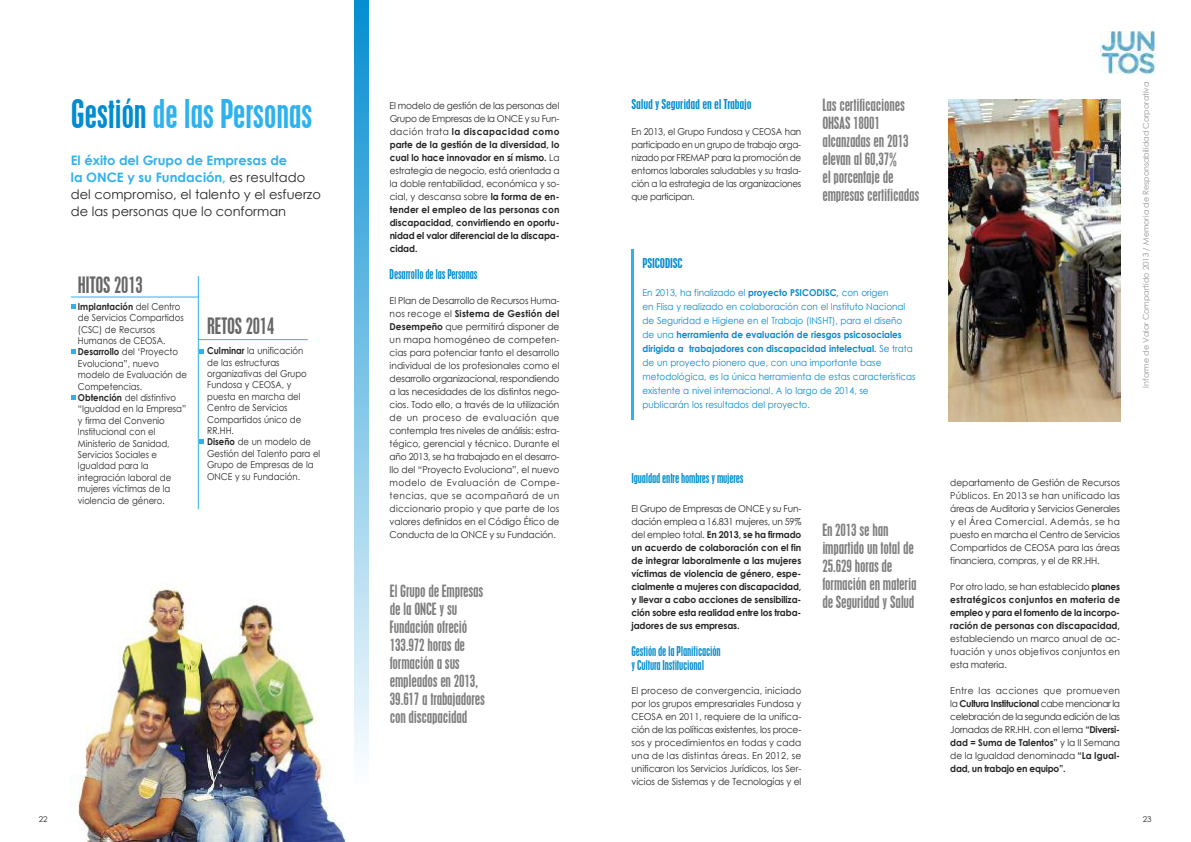
<style>
.page{position:relative;width:1191px;height:842px;background:#fff}
.page>*{position:absolute;margin:0;border:0;box-sizing:border-box;transform-origin:0 0}
.t1{font:condensed 35px "Placard";color:#2eb2ed}
.t2{font:condensed 20px "Placard";color:#686768}
.t3{font:condensed 15px/18px "Placard";color:#7d7d7d}
.t4{font:13px/17px "Century Gothic";color:#272627}
.t5{font:condensed 12px/14.4px "Placard";color:#008ccf;scale:.95 1}
.t6{font:condensed 12px "Placard";color:#008ccf;scale:1.1 1}
.t7{font:9.5px/13px "Century Gothic";color:#272627;text-align:justify;scale:.95 1}
.t8{font:700 9.5px/13px "Century Gothic";letter-spacing:-.01em;color:#272627;text-align:justify;scale:.95 1}
.t9{font:9.5px/11.4px "Century Gothic";color:#272627;scale:.9 1}
.t10{font:9.5px/14px "Century Gothic";color:#008ccf;scale:.93 1}
.t11{font:9.5px/13px "Century Gothic";color:#272627;text-align:justify;scale:.93 1}
.t12{font:8px "Century Gothic";color:#939393}
.t13{font:8px "Century Gothic";color:#272627}
.s1{color:#008ccf}
.s2{font-weight:700;color:#2eb2ed}
.s3{font-weight:700}
.s4{font-weight:400}
</style>
<div class="page">
<hr style="left:198px;top:276px;width:1px;height:233px;background:#2eb2ed">
<hr style="left:71px;top:296px;width:127px;height:1px;background:#2eb2ed">
<hr style="left:198px;top:339px;width:110px;height:1px;background:#2eb2ed">
<svg style="left:71px;top:304px;width:4px;height:5px"></svg>
<svg style="left:71px;top:349px;width:4px;height:4px"></svg>
<svg style="left:71px;top:395px;width:4px;height:4px"></svg>
<svg style="left:199px;top:349px;width:4px;height:4px"></svg>
<svg style="left:199px;top:440px;width:4px;height:4px"></svg>
<hr style="left:631px;top:249px;width:3px;height:171px;background:#2eb2ed">
<img style="left:71px;top:582px;width:276px;height:260px">
<svg style="left:354px;top:0;width:15px;height:759px;background:#7cc3e6"></svg>
<img style="left:1100px;top:31px;width:55px;height:44px">
<img style="left:948px;top:99px;width:172px;height:322px">
<h2 class="t1" style="left:71px;top:96px;width:243px"><span class="s1">Gestión</span> de las Personas</h2>
<p class="t4" style="left:71px;top:152px;width:252px"><span class="s2">El éxito del Grupo de Empresas de<br>la ONCE y su Fundación,</span> es resultado del compromiso, el talento y el esfuerzo de las personas que lo conforman</p>
<h3 class="t2" style="left:78px;top:275px;width:66px">HITOS 2013</h3>
<p class="t9" style="left:78px;top:300px;width:119px"><span class="s3">Implantación</span> del Centro de Servicios Compartidos (CSC) de Recursos<br>Humanos de CEOSA.</p>
<p class="t9" style="left:78px;top:346px;width:123px"><span class="s3">Desarrollo</span> del ‘Proyecto<br>Evoluciona”, nuevo modelo de Evaluación de<br>Competencias.</p>
<p class="t9" style="left:78px;top:391px;width:122px"><span class="s3">Obtención</span> del distintivo “Igualdad en la Empresa” y firma del Convenio<br>Institucional con el<br>Ministerio de Sanidad,<br>Servicios Sociales e<br>Igualdad para la integración laboral de mujeres víctimas de la violencia de género.</p>
<h3 class="t2" style="left:207px;top:316px;width:68px">RETOS 2014</h3>
<p class="t9" style="left:207px;top:345px;width:112px"><span class="s3">Culminar</span> la unificación de las estructuras organizativas del Grupo<br>Fundosa y CEOSA, y puesta en marcha del<br>Centro de Servicios<br>Compartidos único de<br>RR.HH.</p>
<p class="t9" style="left:207px;top:436px;width:127px"><span class="s3">Diseño</span> de un modelo de<br>Gestión del Talento para el<br>Grupo de Empresas de la<br>ONCE y su Fundación.</p>
<p class="t8" style="left:390px;top:98px;width:180px"><span class="s4">El modelo de gestión de las personas del Grupo de Empresas de la ONCE y su Fun&shy;dación trata</span> la discapacidad como parte de la gestión de la diversidad, lo cual lo hace innovador en sí mismo. <span class="s4">La estrategia de negocio, está orientada a la doble rentabilidad, económica y so&shy;cial, y descansa sobre</span> la forma de en&shy;tender el empleo de las personas con discapacidad, convirtiendo en oportu&shy;nidad el valor diferencial de la discapa&shy;cidad.</p>
<h3 class="t5" style="left:390px;top:267px;width:94px">Desarrollo de las Personas</h3>
<p class="t7" style="left:389px;top:293px;width:180px">El Plan de Desarrollo de Recursos Huma&shy;nos recoge el <span class="s3">Sistema de Gestión del Desempeño</span> que permitirá disponer de un mapa homogéneo de competen&shy;cias para potenciar tanto el desarrollo individual de los profesionales como el desarrollo organizacional, respondiendo a las necesidades de los distintos nego&shy;cios. Todo ello, a través de la utilización de un proceso de evaluación que contempla tres niveles de análisis: estra&shy;tégico, gerencial y técnico. Durante el año 2013, se ha trabajado en el desarro&shy;llo del “Proyecto Evoluciona”, el nuevo modelo de Evaluación de Compe&shy;tencias, que se acompañará de un diccionario propio y que parte de los valores definidos en el Código Ético de Conducta de la ONCE y su Fundación.</p>
<p class="t3" style="left:390px;top:582px;width:96px">El Grupo de Empresas de la ONCE y su<br>Fundación ofreció<br>133.972 horas de formación a sus empleados en 2013,<br>39.617 a trabajadores con discapacidad</p>
<h3 class="t6" style="left:631px;top:98px;width:111px">Salud y Seguridad en el Trabajo</h3>
<p class="t3" style="left:822px;top:96px;width:98px">Las certificaciones<br>OHSAS 18001 alcanzadas en 2013 elevan al 60,37!<br>el porcentaje de empresas certificadas</p>
<p class="t11" style="left:631px;top:124px;width:184px">En 2013, el Grupo Fundosa y CEOSA han participado en un grupo de trabajo orga&shy;nizado por FREMAP para la promoción de entornos laborales saludables y su trasla&shy;ción a la estrategia de las organizaciones que participan.</p>
<h3 class="t6" style="left:642px;top:257px;width:38px">PSICODISC</h3>
<p class="t10" style="left:642px;top:285px;width:295px">En 2013, ha finalizado el <span class="s3">proyecto PSICODISC,</span> con origen<br>en Flisa y realizado en colaboración con el Instituto Nacional de Seguridad e Higiene en el Trabajo (INSHT), para el diseño de una <span class="s3">herramienta de evaluación de riesgos psicosociales dirigida a trabajadores con discapacidad intelectual.</span> Se trata de un proyecto pionero que, con una importante base metodológica, es la única herramienta de estas características existente a nivel internacional. A lo largo de 2014, se publicarán los resultados del proyecto.</p>
<h3 class="t5" style="left:631px;top:470px;width:119px">Igualdad entre hombres y mujeres</h3>
<p class="t8" style="left:631px;top:501px;width:180px"><span class="s4">El Grupo de Empresas de ONCE y su Fun&shy;dación emplea a 16.831 mujeres, un 59% del empleo total.</span> En 2013, se ha firmado un acuerdo de colaboración con el fin de integrar laboralmente a las mujeres víctimas de violencia de género, espe&shy;cialmente a mujeres con discapacidad, y llevar a cabo acciones de sensibiliza&shy;ción sobre esta realidad entre los traba&shy;jadores de sus empresas.</p>
<h3 class="t5" style="left:631px;top:644px;width:95px">Gestión de la Planificación y Cultura Institucional</h3>
<p class="t7" style="left:631px;top:683px;width:180px">El proceso de convergencia, iniciado por los grupos empresariales Fundosa y CEOSA en 2011, requiere de la unifica&shy;ción de las políticas existentes, los proce&shy;sos y procedimientos en todas y cada una de las distintas áreas. En 2012, se unificaron los Servicios Jurídicos, los Ser&shy;vicios de Sistemas y de Tecnologías y el</p>
<p class="t3" style="left:822px;top:521px;width:95px">En 2013 se han impartido un total de<br>25.629 horas de formación en materia de Seguridad y Salud</p>
<p class="t12" style="left:1140px;top:387px;width:307px;rotate:-90deg">Informe de Valor Compartido 2013 / Memoria de Responsabilidad Corporativa</p>
<p class="t7" style="left:950px;top:475px;width:180px">departamento de Gestión de Recursos Públicos. En 2013 se han unificado las áreas de Auditoria y Servicios Generales y el Área Comercial. Además, se ha puesto en marcha el Centro de Servicios Compartidos de CEOSA para las áreas financiera, compras, y el de RR.HH.</p>
<p class="t7" style="left:950px;top:579px;width:180px">Por otro lado, se han establecido <span class="s3">planes estratégicos conjuntos en materia de empleo y para el fomento de la incorpo&shy;ración de personas con discapacidad, </span>estableciendo un marco anual de ac&shy;tuación y unos objetivos conjuntos en esta materia.</p>
<p class="t7" style="left:950px;top:683px;width:180px">Entre las acciones que promueven la <span class="s3">Cultura Institucional</span> cabe mencionar la celebración de la segunda edición de las Jornadas de RR.HH. con el lema <span class="s3">“Diversi&shy;dad = Suma de Talentos”</span> y la II Semana de la Igualdad denominada <span class="s3">“La Igual&shy;dad, un trabajo en equipo”.</span></p>
<p class="t13" style="left:39px;top:814px;width:10px">22</p>
<p class="t13" style="left:1142px;top:814px;width:10px">23</p>
</div>
